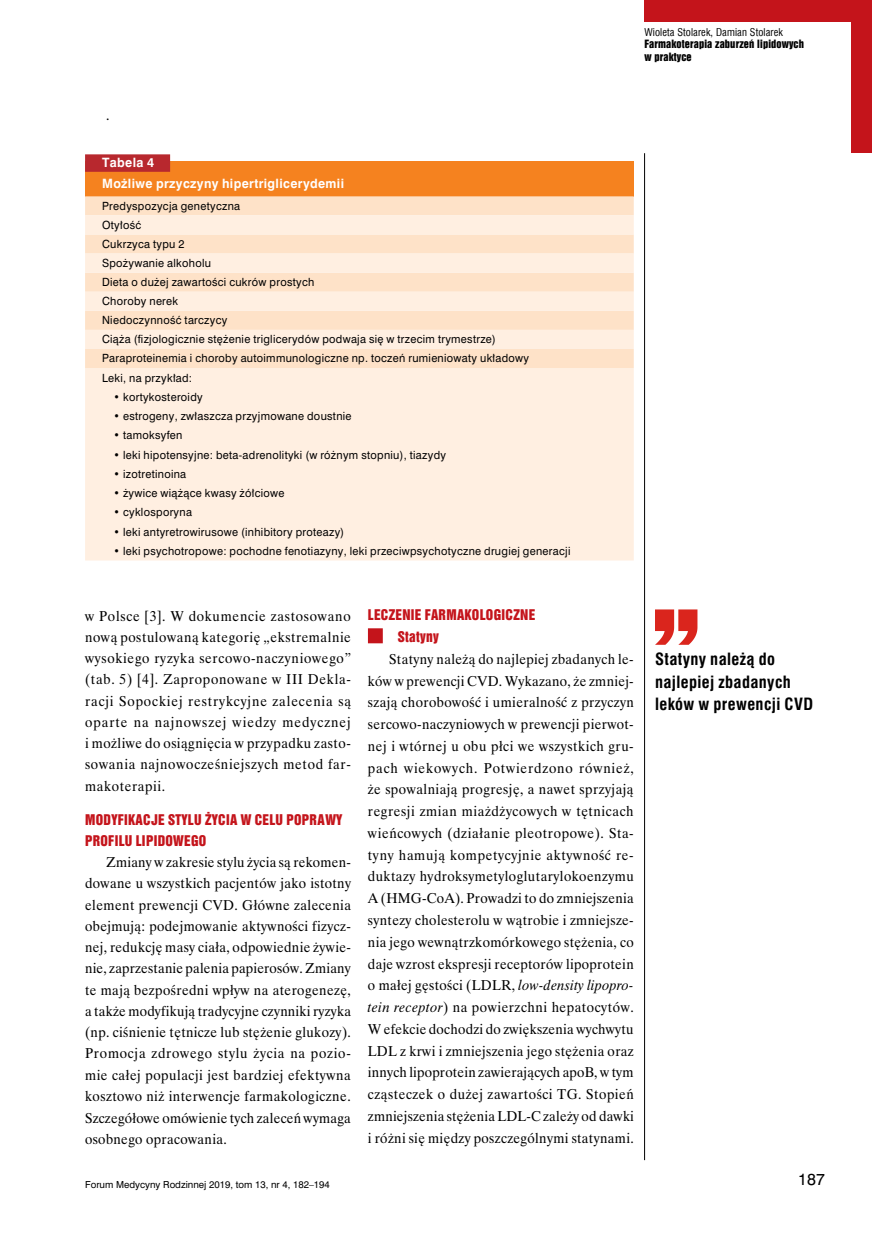
<style>
.page{position:relative;width:872px;height:1234px;background:#fff}
.page>*{position:absolute;margin:0;border:0;box-sizing:border-box;transform-origin:0 0}
.t1{font:700 16.5px/22.5px "Swis 721 Cn EU";letter-spacing:.025em;color:#000}
.t2{font:15px "Swis 721 PL";color:#000}
.t3{font:14.25px/21.8px "Time Ibis EE";letter-spacing:.025em;color:#000;text-align:justify;scale:.95 1}
.t4{font:13.5px/21.1px "Swis 921 EU";letter-spacing:.025em;color:#c4141b}
.t5{font:700 12px/20.4px "Swis 721 PL";letter-spacing:.03em;color:#fff}
.t6{font:10.5px/19px "Swis 721 PL";letter-spacing:.03em;color:#000}
.t7{font:10.5px/12.8px "Swis 921 EU";letter-spacing:.01em;color:#000}
.t8{font:10.5px "Swis 721 Cn EU";letter-spacing:.01em;color:#000}
.t9{font:9px "Swis 721 PL";color:#000}
.s1{font-style:italic}
</style>
<div class="page">
<hr style="left:644px;top:153px;width:1px;height:1006px;background:#000">
<div style="left:644px;top:0;width:228px;height:21px;background:#c4141b"></div>
<div style="left:850px;top:0;width:22px;height:153px;background:#c4141b"></div>
<div style="left:85px;top:161px;width:549px;height:35px;background:#f5821f"></div>
<div style="left:85px;top:196px;width:549px;height:19px;background:#fee2c8"></div>
<svg style="left:85px;top:215px;width:549px;height:345px;background:#feecdb"></svg>
<div style="left:85px;top:154px;width:85px;height:18px;background:#b8282e"></div>
<div style="left:368px;top:628px;width:15px;height:15px;background:#c4141b"></div>
<svg style="left:655px;top:609px;width:42px;height:35px"></svg>
<p class="t3" style="left:106px;top:104px;width:5px">.</p>
<p class="t5" style="left:102px;top:152px;width:243px">Tabela 4<br>Możliwe przyczyny hipertriglicerydemii</p>
<p class="t6" style="left:102px;top:196px;width:428px">Predyspozycja genetyczna<br>Otyłość<br>Cukrzyca typu 2<br>Spożywanie alkoholu<br>Dieta o dużej zawartości cukrów prostych<br>Choroby nerek<br>Niedoczynność tarczycy<br>Ciąża (fizjologicznie stężenie triglicerydów podwaja się w trzecim trymestrze)<br>Paraproteinemia i choroby autoimmunologiczne np. toczeń rumieniowaty układowy Leki, na przykład:</p>
<p class="t6" style="left:114px;top:387px;width:91px">• kortykosteroidy</p>
<p class="t6" style="left:114px;top:406px;width:239px">• estrogeny, zwłaszcza przyjmowane doustnie</p>
<p class="t6" style="left:114px;top:425px;width:70px">• tamoksyfen</p>
<p class="t6" style="left:114px;top:445px;width:334px">• leki hipotensyjne: beta-adrenolityki (w różnym stopniu), tiazydy</p>
<p class="t6" style="left:114px;top:464px;width:74px">• izotretinoina</p>
<p class="t6" style="left:114px;top:483px;width:172px">• żywice wiążące kwasy żółciowe</p>
<p class="t6" style="left:114px;top:502px;width:80px">• cyklosporyna</p>
<p class="t6" style="left:114px;top:522px;width:232px">• leki antyretrowirusowe (inhibitory proteazy)</p>
<p class="t6" style="left:114px;top:541px;width:458px">• leki psychotropowe: pochodne fenotiazyny, leki przeciwpsychotyczne drugiej generacji</p>
<p class="t8" style="left:644px;top:25px;width:140px">Wioleta Stolarek, Damian Stolarek</p>
<p class="t7" style="left:644px;top:38px;width:161px">FARMAKOTERAPIA ZABURZEŃ LIPIDOWYCH<br>W PRAKTYCE</p>
<p class="t3" style="left:85px;top:605px;width:281px;line-height:21.1px">w Polsce [3]. W dokumencie zastosowano nową postulowaną kategorię „ekstremalnie wysokiego ryzyka sercowo-naczyniowego” (tab. 5) [4]. Zaproponowane w III Dekla&shy;racji Sopockiej restrykcyjne zalecenia są oparte na najnowszej wiedzy medycznej i możliwe do osiągnięcia w przypadku zasto&shy;sowania najnowocześniejszych metod far&shy;makoterapii.</p>
<p class="t4" style="left:85px;top:808px;width:259px">MODYFIKACJE STYLU ŻYCIA W CELU POPRAWY<br>PROFILU LIPIDOWEGO</p>
<p class="t3" style="left:85px;top:851px;width:281px;line-height:21.3px;text-indent:21px">Zmiany w zakresie stylu życia są rekomen&shy;dowane u wszystkich pacjentów jako istotny element prewencji CVD. Główne zalecenia obejmują: podejmowanie aktywności fizycz&shy;nej, redukcję masy ciała, odpowiednie żywie&shy;nie, zaprzestanie palenia papierosów. Zmiany te mają bezpośredni wpływ na aterogenezę, a także modyfikują tradycyjne czynniki ryzyka (np. ciśnienie tętnicze lub stężenie glukozy).<br>Promocja zdrowego stylu życia na pozio&shy;mie całej populacji jest bardziej efektywna kosztowo niż interwencje farmakologiczne.<br>Szczegółowe omówienie tych zaleceń wymaga osobnego opracowania.</p>
<p class="t4" style="left:398px;top:603px;width:139px;line-height:21.8px;text-indent:-30px">LECZENIE FARMAKOLOGICZNE<br>STATYNY</p>
<p class="t3" style="left:368px;top:647px;width:281px;text-indent:21px">Statyny należą do najlepiej zbadanych le&shy;ków w prewencji CVD. Wykazano, że zmniej&shy;szają chorobowość i umieralność z przyczyn sercowo-naczyniowych w prewencji pierwot&shy;nej i wtórnej u obu płci we wszystkich gru&shy;pach wiekowych. Potwierdzono również, że spowalniają progresję, a nawet sprzyjają regresji zmian miażdżycowych w tętnicach wieńcowych (działanie pleotropowe). Sta&shy;tyny hamują kompetycyjnie aktywność re&shy;duktazy hydroksymetyloglutarylokoenzymu A (HMG-CoA). Prowadzi to do zmniejszenia syntezy cholesterolu w wątrobie i zmniejsze&shy;nia jego wewnątrzkomórkowego stężenia, co daje wzrost ekspresji receptorów lipoprotein o małej gęstości (LDLR, <span class="s1">low-density lipopro&shy;tein receptor</span>) na powierzchni hepatocytów.<br>W efekcie dochodzi do zwiększenia wychwytu LDL z krwi i zmniejszenia jego stężenia oraz innych lipoprotein zawierających apoB, w tym cząsteczek o dużej zawartości TG. Stopień zmniejszenia stężenia LDL-C zależy od dawki i różni się między poszczególnymi statynami.</p>
<p class="t1" style="left:655px;top:648px;width:160px">Statyny należą do najlepiej zbadanych leków w prewencji CVD</p>
<p class="t9" style="left:85px;top:1178px;width:246px">Forum Medycyny Rodzinnej 2019, tom 13, nr 4, 182–194</p>
<p class="t2" style="left:798px;top:1169px;width:29px">187</p>
</div>
